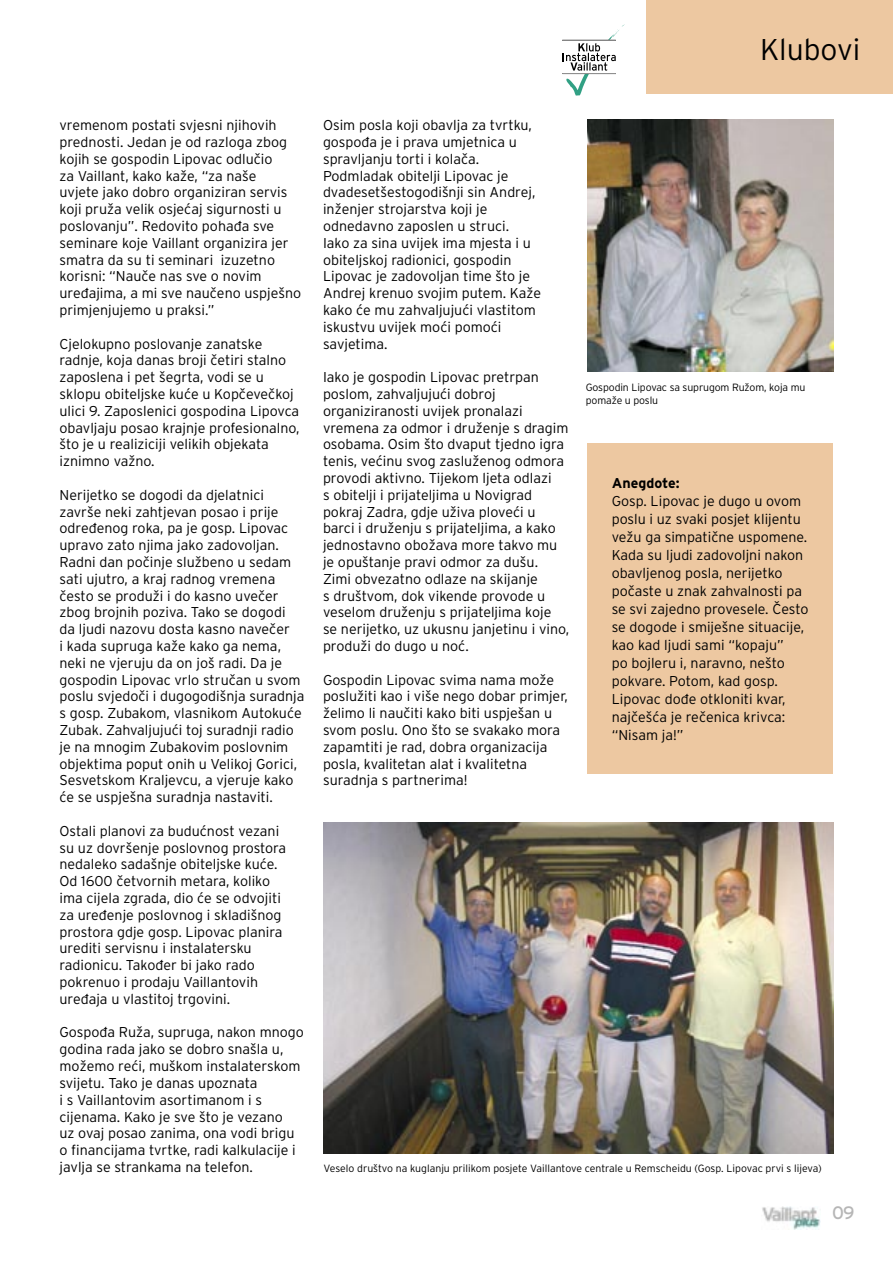
<style>
.page{position:relative;width:893px;height:1263px;background:#fff}
.page>*{position:absolute;margin:0;border:0;box-sizing:border-box;transform-origin:0 0}
.t1{font:300 30px "Interstate OT";color:#000}
.t2{font:18px "Interstate OT";color:#b6b6b6}
.t3{font:300 14.25px/16.8px "Interstate OT";color:#000}
.t4{font:700 14.25px "Interstate OT";color:#000}
.t5{font:300 10.5px/12.6px "Interstate OT";letter-spacing:-.01em;color:#000}
</style>
<div class="page">
<div style="left:587px;top:443px;width:246px;height:331px;background:#edc8a1"></div>
<img style="left:762px;top:1206px;width:58px;height:23px">
<div style="left:646px;top:0;width:247px;height:94px;background:#edc8a1"></div>
<img style="left:587px;top:120px;width:246px;height:251px">
<img style="left:323px;top:822px;width:510px;height:332px">
<div style="left:562px;top:40px;width:55px;height:34px;border:1px solid #fff"></div>
<svg style="left:563px;top:25px;width:61px;height:70px"></svg>
<hr style="left:562px;top:40px;width:54px;height:1px;background:#939393">
<hr style="left:562px;top:73px;width:54px;height:1px;background:#939393">
<h1 class="t1" style="left:760px;top:33px;width:102px">Klubovi</h1>
<p class="t3" style="left:60px;top:117px;width:243px">vremenom postati svjesni njihovih prednosti. Jedan je od razloga zbog kojih se gospodin Lipovac odlučio<br>za Vaillant, kako kaže, “za naše<br>uvjete jako dobro organiziran servis koji pruža velik osjećaj sigurnosti u poslovanju”. Redovito pohađa sve seminare koje Vaillant organizira jer smatra da su ti seminari izuzetno korisni: “Nauče nas sve o novim uređajima, a mi sve naučeno uspješno primjenjujemo u praksi.”</p>
<p class="t3" style="left:60px;top:335px;width:242px">Cjelokupno poslovanje zanatske radnje, koja danas broji četiri stalno zaposlena i pet šegrta, vodi se u sklopu obiteljske kuće u Kopčevečkoj ulici 9. Zaposlenici gospodina Lipovca obavljaju posao krajnje profesionalno, što je u realiziciji velikih objekata iznimno važno.</p>
<p class="t3" style="left:60px;top:486px;width:246px">Nerijetko se dogodi da djelatnici završe neki zahtjevan posao i prije određenog roka, pa je gosp. Lipovac upravo zato njima jako zadovoljan.<br>Radni dan počinje službeno u sedam sati ujutro, a kraj radnog vremena često se produži i do kasno uvečer zbog brojnih poziva. Tako se dogodi da ljudi nazovu dosta kasno navečer<br>i kada supruga kaže kako ga nema, neki ne vjeruju da on još radi. Da je gospodin Lipovac vrlo stručan u svom poslu svjedoči i dugogodišnja suradnja s gosp. Zubakom, vlasnikom Autokuće Zubak. Zahvaljujući toj suradnji radio je na mnogim Zubakovim poslovnim objektima poput onih u Velikoj Gorici, Sesvetskom Kraljevcu, a vjeruje kako će se uspješna suradnja nastaviti.</p>
<p class="t3" style="left:60px;top:822px;width:228px">Ostali planovi za budućnost vezani su uz dovršenje poslovnog prostora nedaleko sadašnje obiteljske kuće.<br>Od 1600 četvornih metara, koliko ima cijela zgrada, dio će se odvojiti za uređenje poslovnog i skladišnog prostora gdje gosp. Lipovac planira urediti servisnu i instalatersku radionicu. Također bi jako rado pokrenuo i prodaju Vaillantovih uređaja u vlastitoj trgovini.</p>
<p class="t3" style="left:60px;top:1024px;width:246px">Gospođa Ruža, supruga, nakon mnogo godina rada jako se dobro snašla u, možemo reći, muškom instalaterskom svijetu. Tako je danas upoznata<br>i s Vaillantovim asortimanom i s cijenama. Kako je sve što je vezano<br>uz ovaj posao zanima, ona vodi brigu o financijama tvrtke, radi kalkulacije i javlja se strankama na telefon.</p>
<p class="t3" style="left:323px;top:117px;width:220px">Osim posla koji obavlja za tvrtku, gospođa je i prava umjetnica u spravljanju torti i kolača.<br>Podmladak obitelji Lipovac je dvadesetšestogodišnji sin Andrej, inženjer strojarstva koji je odnedavno zaposlen u struci.<br>Iako za sina uvijek ima mjesta i u obiteljskoj radionici, gospodin<br>Lipovac je zadovoljan time što je<br>Andrej krenuo svojim putem. Kaže kako će mu zahvaljujući vlastitom iskustvu uvijek moći pomoći savjetima.</p>
<p class="t3" style="left:323px;top:369px;width:248px">Iako je gospodin Lipovac pretrpan poslom, zahvaljujući dobroj organiziranosti uvijek pronalazi vremena za odmor i druženje s dragim osobama. Osim što dvaput tjedno igra tenis, većinu svog zasluženog odmora provodi aktivno. Tijekom ljeta odlazi<br>s obitelji i prijateljima u Novigrad pokraj Zadra, gdje uživa ploveći u barci i druženju s prijateljima, a kako jednostavno obožava more takvo mu je opuštanje pravi odmor za dušu.<br>Zimi obvezatno odlaze na skijanje<br>s društvom, dok vikende provode u veselom druženju s prijateljima koje<br>se nerijetko, uz ukusnu janjetinu i vino, produži do dugo u noć.</p>
<p class="t3" style="left:323px;top:671px;width:246px">Gospodin Lipovac svima nama može poslužiti kao i više nego dobar primjer, želimo li naučiti kako biti uspješan u svom poslu. Ono što se svakako mora zapamtiti je rad, dobra organizacija posla, kvalitetan alat i kvalitetna suradnja s partnerima!</p>
<p class="t5" style="left:586px;top:381px;width:221px">Gospodin Lipovac sa suprugom Ružom, koja mu pomaže u poslu</p>
<p class="t4" style="left:612px;top:474px;width:70px">Anegdote:</p>
<p class="t3" style="left:612px;top:491px;width:198px;line-height:18px">Gosp. Lipovac je dugo u ovom poslu i uz svaki posjet klijentu vežu ga simpatične uspomene.<br>Kada su ljudi zadovoljni nakon obavljenog posla, nerijetko počaste u znak zahvalnosti pa se svi zajedno provesele. Često se dogode i smiješne situacije, kao kad ljudi sami “kopaju”<br>po bojleru i, naravno, nešto pokvare. Potom, kad gosp.<br>Lipovac dođe otkloniti kvar, najčešća je rečenica krivca: “Nisam ja!”</p>
<p class="t5" style="left:323px;top:1162px;width:500px">Veselo društvo na kuglanju prilikom posjete Vaillantove centrale u Remscheidu (Gosp. Lipovac prvi s lijeva)</p>
<p class="t2" style="left:832px;top:1202px;width:24px">09</p>
</div>
